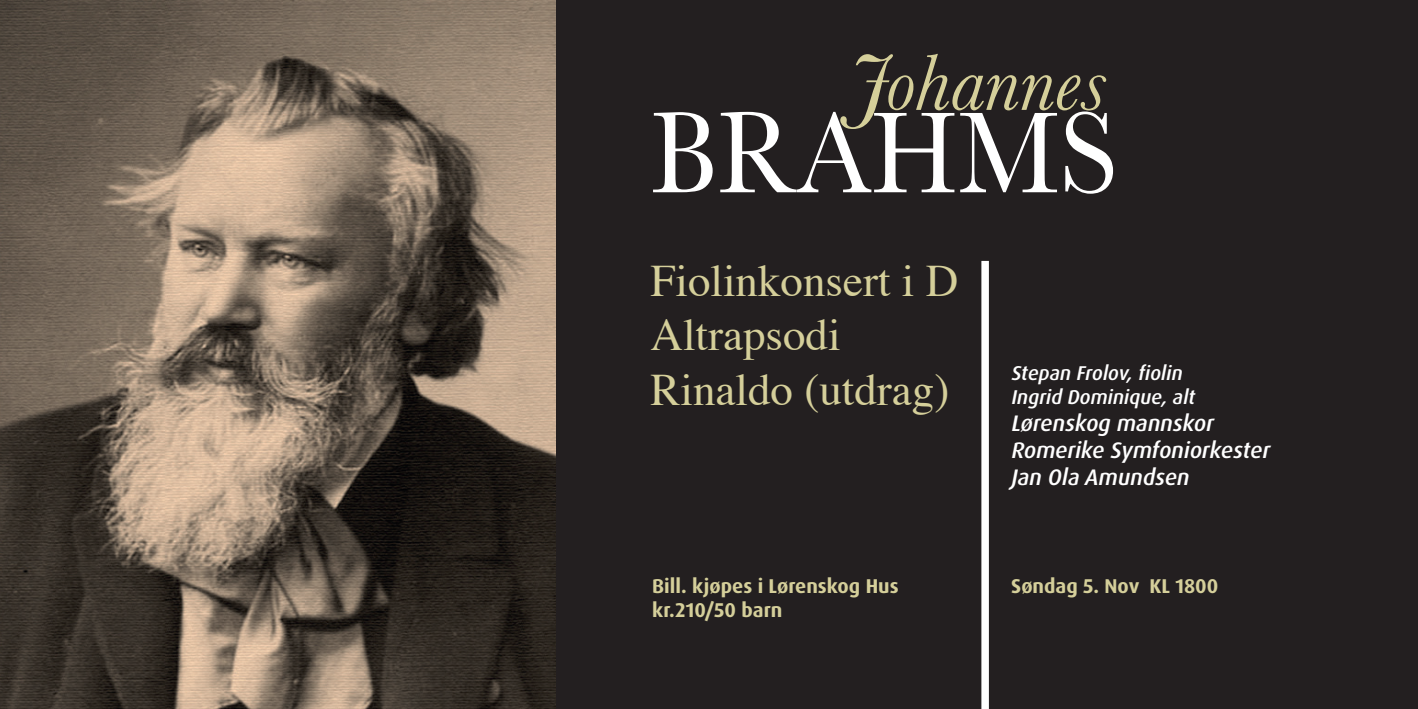
<style>
.page{position:relative;width:1418px;height:709px;background:#fff}
.page>*{position:absolute;margin:0;border:0;box-sizing:border-box;transform-origin:0 0}
.t1{font:119.75px "Baskerville";color:#fff;scale:.91 1}
.t2{font:italic 82.5px "Baskerville";color:#d5cf9a}
.t3{font:45px/54px "Times";color:#d5cf9a}
.t4{font:italic 500 22.5px/27px "Dax OT";color:#fff}
.t5{font:700 20px "Dax OT";color:#d5cf9a}
.t6{font:italic 500 20px/24px "Dax OT";color:#fff}
</style>
<div class="page">
<div style="left:555px;top:0;width:862px;height:709px;background:#231f20"></div>
<img style="left:0;top:0;width:555px;height:709px">
<div style="left:981px;top:261px;width:7px;height:448px;background:#fff"></div>
<h2 class="t2" style="left:851px;top:28px;width:256px">Johannes</h2>
<h1 class="t1" style="left:650px;top:77px;width:515px">BRAHMS</h1>
<h3 class="t3" style="left:650px;top:250px;width:309px">Fiolinkonsert i D<br>Altrapsodi<br>Rinaldo (utdrag)</h3>
<p class="t6" style="left:1011px;top:361px;width:185px">Stepan Frolov, fiolin<br>Ingrid Dominique, alt</p>
<p class="t4" style="left:1011px;top:410px;width:260px">Lørenskog mannskor<br>Romerike Symfoniorkester<br>Jan Ola Amundsen</p>
<p class="t5" style="left:652px;top:573px;width:248px">Bill. kjøpes i Lørenskog Hus</p>
<p class="t5" style="left:1011px;top:573px;width:209px">Søndag 5. Nov KL 1800</p>
<p class="t5" style="left:652px;top:597px;width:132px">kr.210/50 barn</p>
</div>
